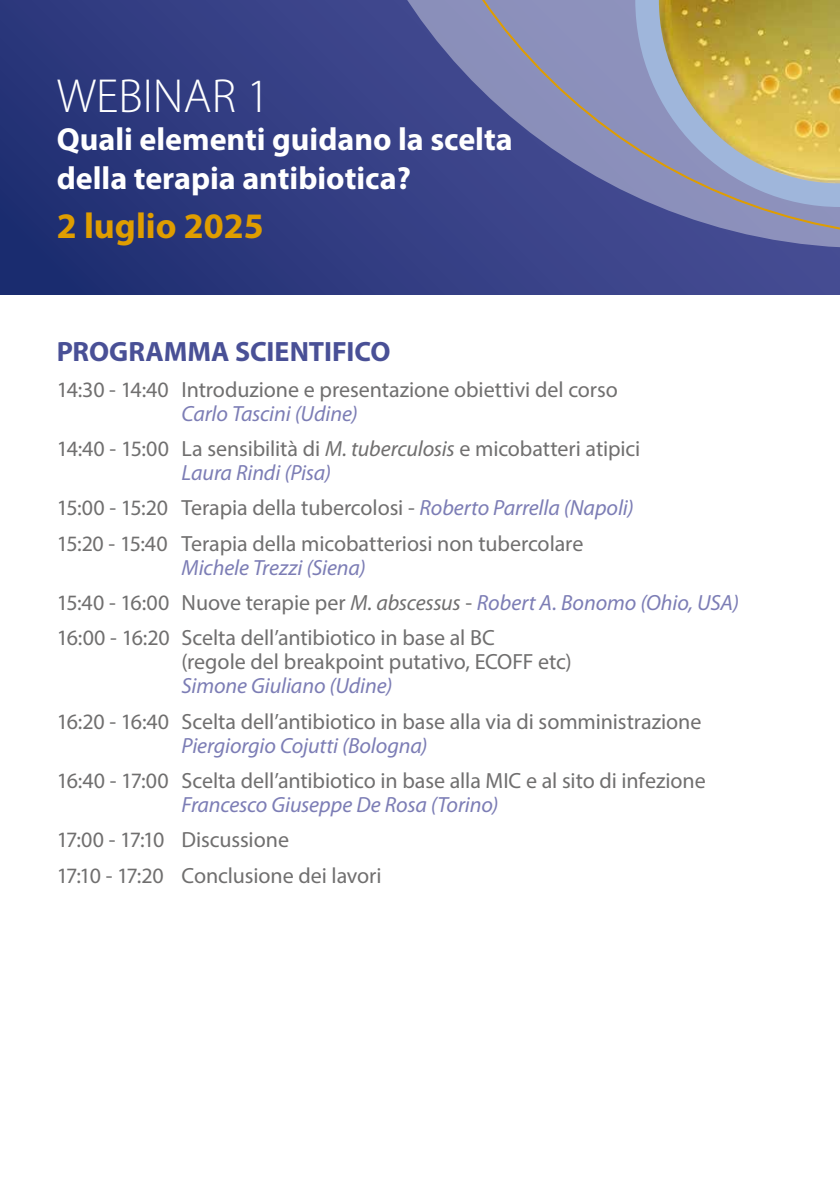
<style>
.page{position:relative;width:840px;height:1191px;background:#fff}
.page>*{position:absolute;margin:0;border:0;box-sizing:border-box;transform-origin:0 0}
.t1{font:300 48px "Myriad Pro";color:#fff}
.t2{font:700 36px "Myriad Pro";color:#df9d00}
.t3{font:700 32px/38.4px "Myriad Pro";color:#fff}
.t4{font:700 28px "Myriad Pro";color:#495096}
.t5{font:22px/35.4px "Myriad Pro";letter-spacing:-.005em;color:#706f6f}
.t6{font:italic 22px "Myriad Pro";letter-spacing:-.005em;color:#7c7db5}
.s1{font-style:italic;color:#7c7db5}
.s2{font-style:italic}
</style>
<div class="page">
<div style="left:0;top:0;width:839px;height:295px;background:linear-gradient(to right,#243276,#474d94)"></div>
<svg style="left:319px;top:0;width:520px;height:248px;background:#3a4489"></svg>
<svg style="left:386px;top:0;width:453px;height:238px;background:#62689f"></svg>
<svg style="left:635px;top:0;width:204px;height:207px;background:#b4a976"></svg>
<h1 class="t1" style="left:57px;top:70px;width:214px">WEBINAR 1</h1>
<h3 class="t3" style="left:57px;top:119px;width:457px">Quali elementi guidano la scelta della terapia antibiotica?</h3>
<h2 class="t2" style="left:57px;top:202px;width:208px">2 luglio 2025</h2>
<p class="t4" style="left:57px;top:333px;width:335px">PROGRAMMA SCIENTIFICO</p>
<p class="t5" style="left:57px;top:371px;width:562px">14:30 - 14:40 Introduzione e presentazione obiettivi del corso</p>
<p class="t5" style="left:57px;top:395px;width:585px;text-indent:125px"><span class="s1">Carlo Tascini (Udine)<br></span>14:40 - 15:00 La sensibilità di <span class="s2">M. tuberculosis</span> e micobatteri atipici</p>
<p class="t5" style="left:57px;top:454px;width:578px;text-indent:125px"><span class="s1">Laura Rindi (Pisa)<br></span>15:00 - 15:20 Terapia della tubercolosi - <span class="s1">Roberto Parrella (Napoli)<br></span>15:20 - 15:40 Terapia della micobatteriosi non tubercolare</p>
<p class="t5" style="left:57px;top:549px;width:683px;text-indent:125px"><span class="s1">Michele Trezzi (Siena)<br></span>15:40 - 16:00 Nuove terapie per <span class="s2">M. abscessus</span> - <span class="s1">Robert A. Bonomo (Ohio, USA)<br></span>16:00 - 16:20 Scelta dell’antibiotico in base al BC</p>
<p class="t5" style="left:181px;top:644px;width:391px">(regole del breakpoint putativo, ECOFF etc)</p>
<p class="t6" style="left:181px;top:674px;width:212px">Simone Giuliano (Udine)</p>
<p class="t5" style="left:57px;top:703px;width:645px">16:20 - 16:40 Scelta dell’antibiotico in base alla via di somministrazione</p>
<p class="t6" style="left:181px;top:733px;width:247px">Piergiorgio Cojutti (Bologna)</p>
<p class="t5" style="left:57px;top:762px;width:650px">16:40 - 17:00 Scelta dell’antibiotico in base alla MIC e al sito di infezione</p>
<p class="t6" style="left:181px;top:793px;width:318px">Francesco Giuseppe De Rosa (Torino)</p>
<p class="t5" style="left:57px;top:822px;width:326px">17:00 - 17:10 Discussione<br>17:10 - 17:20 Conclusione dei lavori</p>
</div>
